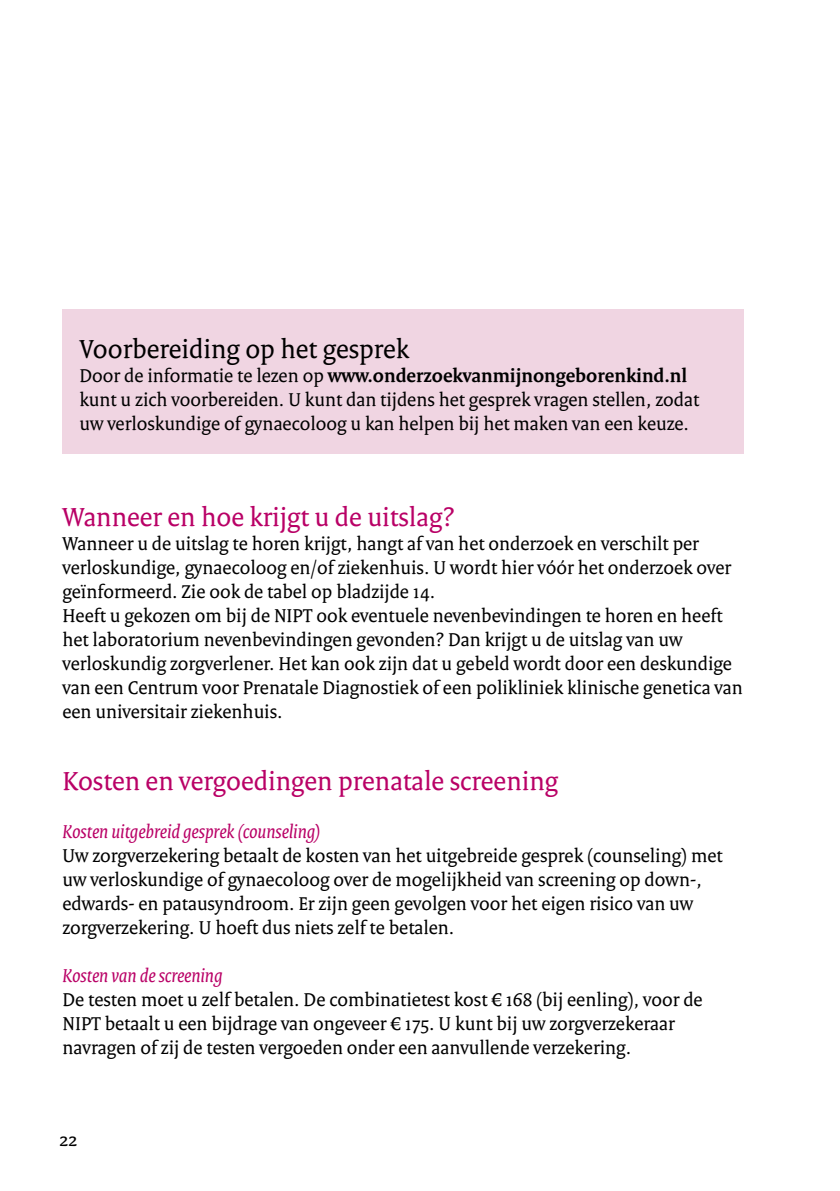
<style>
.page{position:relative;width:840px;height:1191px;background:#fff}
.page>*{position:absolute;margin:0;border:0;box-sizing:border-box;transform-origin:0 0}
._05_RIVM_Paragraafko{font:28px "Rijksoverheid Serif";color:#b90066}
.para_niet_in_inhoud{font:28px "Rijksoverheid Serif";color:#000}
._10_RIVM_Broodtekst{font:20px/24px "Rijksoverheid Serif";color:#000}
._08_RIVM_Tussenkop{font:italic 20px "Rijksoverheid Serif";color:#b90066}
.s1{font-weight:700}
</style>
<div class="page">
<div style="left:62px;top:310px;width:681px;height:144px;background:#f0d5e2"></div>
<p class="para_niet_in_inhoud" style="left:79px;top:332px;width:331px">Voorbereiding op het gesprek</p>
<p class="_10_RIVM_Broodtekst" style="left:79px;top:363px;width:621px">Door de informatie te lezen op <span class="s1">www.onderzoekvanmijnongeborenkind.nl </span>kunt u zich voorbereiden. U kunt dan tijdens het gesprek vragen stellen, zodat uw verloskundige of gynaecoloog u kan helpen bij het maken van een keuze.</p>
<p class="_05_RIVM_Paragraafko" style="left:62px;top:500px;width:393px">Wanneer en hoe krijgt u de uitslag?</p>
<p class="_10_RIVM_Broodtekst" style="left:62px;top:531px;width:670px">Wanneer u de uitslag te horen krijgt, hangt af van het onderzoek en verschilt per verloskundige, gynaecoloog en/of ziekenhuis. U wordt hier vóór het onderzoek over geïnformeerd. Zie ook de tabel op bladzijde 14.</p>
<p class="_10_RIVM_Broodtekst" style="left:62px;top:603px;width:681px">Heeft u gekozen om bij de NIPT ook eventuele nevenbevindingen te horen en heeft het laboratorium nevenbevindingen gevonden? Dan krijgt u de uitslag van uw verloskundig zorgverlener. Het kan ook zijn dat u gebeld wordt door een deskundige van een Centrum voor Prenatale Diagnostiek of een polikliniek klinische genetica van een universitair ziekenhuis.</p>
<p class="_05_RIVM_Paragraafko" style="left:62px;top:764px;width:497px">Kosten en vergoedingen prenatale screening</p>
<p class="_08_RIVM_Tussenkop" style="left:62px;top:819px;width:259px">Kosten uitgebreid gesprek (counseling)</p>
<p class="_10_RIVM_Broodtekst" style="left:62px;top:843px;width:661px">Uw zorgverzekering betaalt de kosten van het uitgebreide gesprek (counseling) met uw verloskundige of gynaecoloog over de mogelijkheid van screening op down-, edwards- en patausyndroom. Er zijn geen gevolgen voor het eigen risico van uw zorgverzekering. U hoeft dus niets zelf te betalen.</p>
<p class="_08_RIVM_Tussenkop" style="left:62px;top:963px;width:161px">Kosten van de screening</p>
<p class="_10_RIVM_Broodtekst" style="left:62px;top:987px;width:641px">De testen moet u zelf betalen. De combinatietest kost € 168 (bij eenling), voor de<br>NIPT betaalt u een bijdrage van ongeveer € 175. U kunt bij uw zorgverzekeraar navragen of zij de testen vergoeden onder een aanvullende verzekering.</p>
<p class="_10_RIVM_Broodtekst" style="left:60px;top:1127px;width:19px">22</p>
</div>
